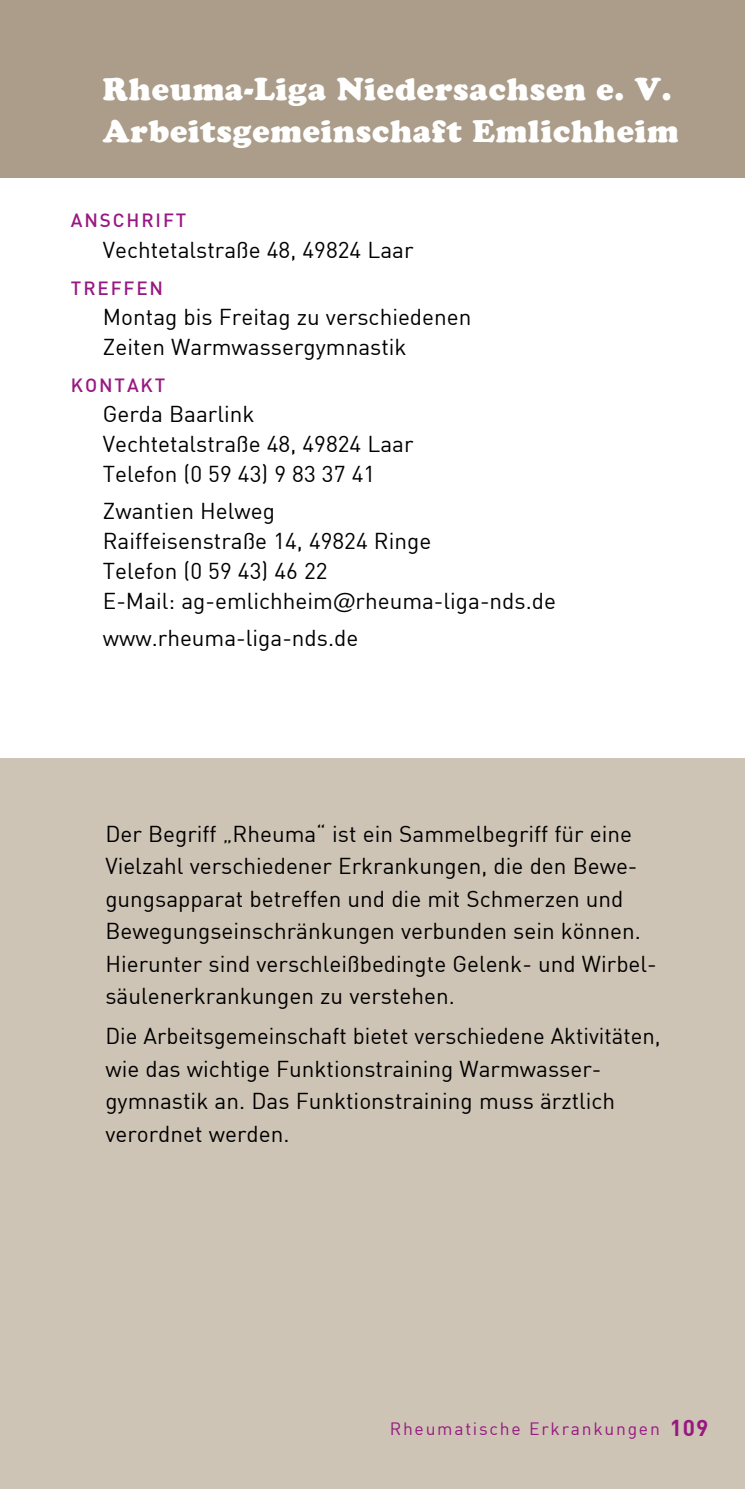
<style>
.page{position:relative;width:745px;height:1489px;background:#fff}
.page>*{position:absolute;margin:0;border:0;box-sizing:border-box;transform-origin:0 0}
.t1{font:900 32.5px/42.5px "Cooper";letter-spacing:.025em;color:#fff}
.t2{font:22.5px/32.5px "DIN";color:#000}
.t3{font:700 22.5px "DIN";color:#981881}
.t4{font:500 18.75px "DIN";letter-spacing:.1em;color:#981881}
.t5{font:17.5px "DIN";letter-spacing:.1em;color:#981881}
.s1{font-family:"Humanist 777 BT Roman B"}
</style>
<div class="page">
<div style="left:0;top:758px;width:744px;height:730px;background:#cec4b5"></div>
<div style="left:0;top:0;width:744px;height:177px;background:#ab9d89"></div>
<h1 class="t1" style="left:103px;top:68px;width:577px">Rheuma-Liga Niedersachsen e. V.<br>Arbeitsgemeinschaft Emlichheim</h1>
<p class="t4" style="left:71px;top:212px;width:117px">ANSCHRIFT</p>
<p class="t2" style="left:103px;top:235px;width:312px">Vechtetalstraße 48, 49824 Laar</p>
<p class="t4" style="left:71px;top:279px;width:94px">TREFFEN</p>
<p class="t2" style="left:103px;top:303px;width:370px;line-height:30px">Montag bis Freitag zu verschiedenen<br>Zeiten Warmwassergymnastik</p>
<p class="t4" style="left:71px;top:376px;width:96px">KONTAKT</p>
<p class="t2" style="left:103px;top:400px;width:312px;line-height:30px">Gerda Baarlink<br>Vechtetalstraße 48, 49824 Laar<br>Telefon (0 59 43) 9 83 37 41</p>
<p class="t2" style="left:103px;top:497px;width:454px;line-height:30px">Zwantien Helweg<br>Raiffeisenstraße 14, 49824 Ringe<br>Telefon (0 59 43) 46 22<br>E-Mail: ag-emlichheim<span class="s1">@</span>rheuma-liga-nds.de</p>
<p class="t2" style="left:103px;top:623px;width:257px">www.rheuma-liga-nds.de</p>
<p class="t2" style="left:105px;top:819px;width:552px">Der Begriff „Rheuma“ ist ein Sammelbegriff für eine Vielzahl verschiedener Erkrankungen, die den Bewe&shy;gungsapparat betreffen und die mit Schmerzen und Bewegungseinschränkungen verbunden sein können.<br>Hierunter sind verschleißbedingte Gelenk- und Wirbel&shy;säulenerkrankungen zu verstehen.</p>
<p class="t2" style="left:105px;top:1021px;width:556px">Die Arbeitsgemeinschaft bietet verschiedene Aktivitäten, wie das wichtige Funktionstraining Warmwasser&shy;gymnastik an. Das Funktionstraining muss ärztlich verordnet werden.</p>
<p class="t5" style="left:389px;top:1421px;width:271px">Rheumatische Erkrankungen</p>
<p class="t3" style="left:669px;top:1416px;width:40px">109</p>
</div>
